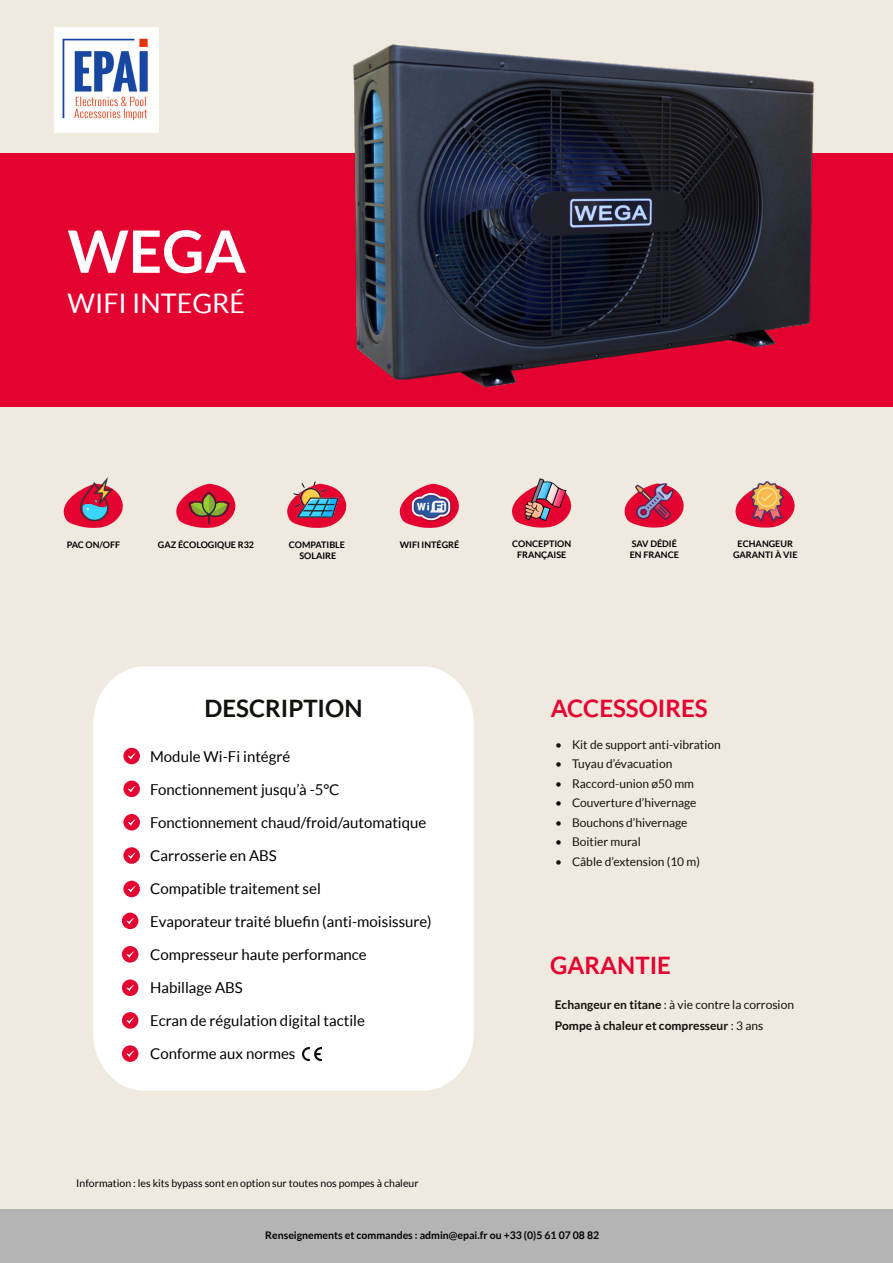
<style>
.page{position:relative;width:893px;height:1263px;background:#f0e9df}
.page>*{position:absolute;margin:0;border:0;box-sizing:border-box;transform-origin:0 0}
.t1{font:700 58.5px "Lato";color:#fff}
.t2{font:27px "Lato";color:#fff}
.t3{font:700 24px "Lato";color:#e40231}
.t4{font:700 24px "Lato";color:#12110c}
.t5{font:15px "Lato";color:#000}
.t6{font:12px "Lato";color:#12110c}
.t7{font:700 12px/21px "Lato";color:#12110c}
.t8{font:10.5px "Lato";color:#000}
.t9{font:700 10.5px "Lato";color:#020203}
.t10{font:700 9px/10.8px "Lato";color:#000;text-align:center}
.s1{font-weight:400}
</style>
<div class="page">
<div style="left:0;top:1209px;width:893px;height:54px;background:#b4b4b4"></div>
<div style="left:93px;top:666px;width:381px;height:425px;background:#fff"></div>
<div style="left:0;top:153px;width:893px;height:254px;background:#e40231"></div>
<div style="left:123px;top:748px;width:17px;height:16px;background:#e40231;border-radius:50%"></div>
<svg style="left:128px;top:753px;width:7px;height:6px"></svg>
<img style="left:54px;top:28px;width:105px;height:104px">
<svg style="left:176px;top:494px;width:60px;height:34px"></svg>
<img style="left:187px;top:483px;width:44px;height:42px">
<svg style="left:63px;top:495px;width:60px;height:33px"></svg>
<img style="left:73px;top:477px;width:46px;height:44px">
<svg style="left:399px;top:483px;width:60px;height:45px"></svg>
<img style="left:411px;top:486px;width:41px;height:41px">
<svg style="left:287px;top:492px;width:60px;height:36px"></svg>
<img style="left:292px;top:481px;width:48px;height:42px">
<svg style="left:624px;top:489px;width:60px;height:39px"></svg>
<svg style="left:512px;top:494px;width:60px;height:34px"></svg>
<img style="left:523px;top:478px;width:44px;height:43px">
<svg style="left:735px;top:495px;width:60px;height:33px"></svg>
<img style="left:745px;top:481px;width:48px;height:45px">
<div style="left:123px;top:780px;width:17px;height:17px;background:#e40231;border-radius:50%"></div>
<svg style="left:128px;top:786px;width:7px;height:6px"></svg>
<div style="left:123px;top:814px;width:17px;height:16px;background:#e40231;border-radius:50%"></div>
<svg style="left:128px;top:819px;width:7px;height:7px"></svg>
<div style="left:123px;top:847px;width:17px;height:17px;background:#e40231;border-radius:50%"></div>
<svg style="left:128px;top:853px;width:7px;height:6px"></svg>
<div style="left:123px;top:881px;width:17px;height:16px;background:#e40231;border-radius:50%"></div>
<svg style="left:128px;top:886px;width:7px;height:6px"></svg>
<div style="left:122px;top:913px;width:16px;height:16px;background:#e40231;border-radius:50%"></div>
<svg style="left:126px;top:918px;width:8px;height:6px"></svg>
<div style="left:122px;top:1045px;width:16px;height:17px;background:#e40231;border-radius:50%"></div>
<svg style="left:126px;top:1051px;width:8px;height:6px"></svg>
<img style="left:634px;top:483px;width:41px;height:38px">
<div style="left:122px;top:1012px;width:16px;height:17px;background:#e40231;border-radius:50%"></div>
<svg style="left:126px;top:1017px;width:8px;height:7px"></svg>
<div style="left:122px;top:979px;width:16px;height:17px;background:#e40231;border-radius:50%"></div>
<svg style="left:126px;top:985px;width:8px;height:6px"></svg>
<div style="left:122px;top:946px;width:16px;height:16px;background:#e40231;border-radius:50%"></div>
<svg style="left:126px;top:951px;width:8px;height:7px"></svg>
<img style="left:302px;top:1047px;width:19px;height:14px">
<img style="left:353px;top:44px;width:461px;height:344px">
<h1 class="t1" style="left:68px;top:218px;width:180px">WEGA</h1>
<h2 class="t2" style="left:68px;top:288px;width:179px">WIFI INTEGRÉ</h2>
<p class="t10" style="left:67px;top:539px;width:55px">PAC ON/OFF</p>
<p class="t10" style="left:158px;top:539px;width:98px">GAZ ÉCOLOGIQUE R32</p>
<p class="t10" style="left:289px;top:539px;width:58px">COMPATIBLE</p>
<p class="t10" style="left:400px;top:539px;width:61px">WIFI INTÉGRÉ</p>
<p class="t10" style="left:299px;top:550px;width:38px">SOLAIRE</p>
<p class="t10" style="left:630px;top:539px;width:51px;text-align:left">SAV DÉDIÉ<br>EN FRANCE</p>
<p class="t10" style="left:512px;top:539px;width:61px">CONCEPTION<br>FRANÇAISE</p>
<p class="t10" style="left:733px;top:539px;width:66px">ECHANGEUR<br>GARANTI À VIE</p>
<h3 class="t4" style="left:204px;top:694px;width:159px">DESCRIPTION</h3>
<p class="t5" style="left:150px;top:748px;width:142px">Module Wi-Fi intégré</p>
<p class="t5" style="left:150px;top:781px;width:191px">Fonctionnement jusqu’à -5°C</p>
<p class="t5" style="left:150px;top:814px;width:278px">Fonctionnement chaud/froid/automatique</p>
<p class="t5" style="left:150px;top:847px;width:128px">Carrosserie en ABS</p>
<p class="t5" style="left:150px;top:880px;width:172px">Compatible traitement sel</p>
<p class="t5" style="left:150px;top:913px;width:283px">Evaporateur traité bluefin (anti-moisissure)</p>
<p class="t5" style="left:150px;top:946px;width:218px">Compresseur haute performance</p>
<p class="t5" style="left:150px;top:979px;width:94px">Habillage ABS</p>
<p class="t5" style="left:150px;top:1012px;width:216px">Ecran de régulation digital tactile</p>
<p class="t5" style="left:150px;top:1045px;width:147px">Conforme aux normes</p>
<p class="t8" style="left:76px;top:1177px;width:344px">Information : les kits bypass sont en option sur toutes nos pompes à chaleur</p>
<h3 class="t3" style="left:551px;top:695px;width:159px">ACCESSOIRES</h3>
<p class="t6" style="left:555px;top:738px;width:167px">• Kit de support anti-vibration</p>
<p class="t6" style="left:555px;top:757px;width:119px">• Tuyau d’évacuation</p>
<p class="t6" style="left:555px;top:777px;width:141px">• Raccord-union ø50 mm</p>
<p class="t6" style="left:555px;top:796px;width:143px">• Couverture d’hivernage</p>
<p class="t6" style="left:555px;top:816px;width:134px">• Bouchons d’hivernage</p>
<p class="t6" style="left:555px;top:835px;width:87px">• Boitier mural</p>
<p class="t6" style="left:555px;top:855px;width:147px">• Câble d’extension (10 m)</p>
<h3 class="t3" style="left:550px;top:952px;width:122px">GARANTIE</h3>
<p class="t7" style="left:555px;top:994px;width:241px">Echangeur en titane <span class="s1">: à vie contre la corrosion<br></span>Pompe à chaleur et compresseur <span class="s1">: 3 ans</span></p>
<p class="t9" style="left:265px;top:1229px;width:335px">Renseignements et commandes : admin@epai.fr ou +33 (0)5 61 07 08 82</p>
</div>
